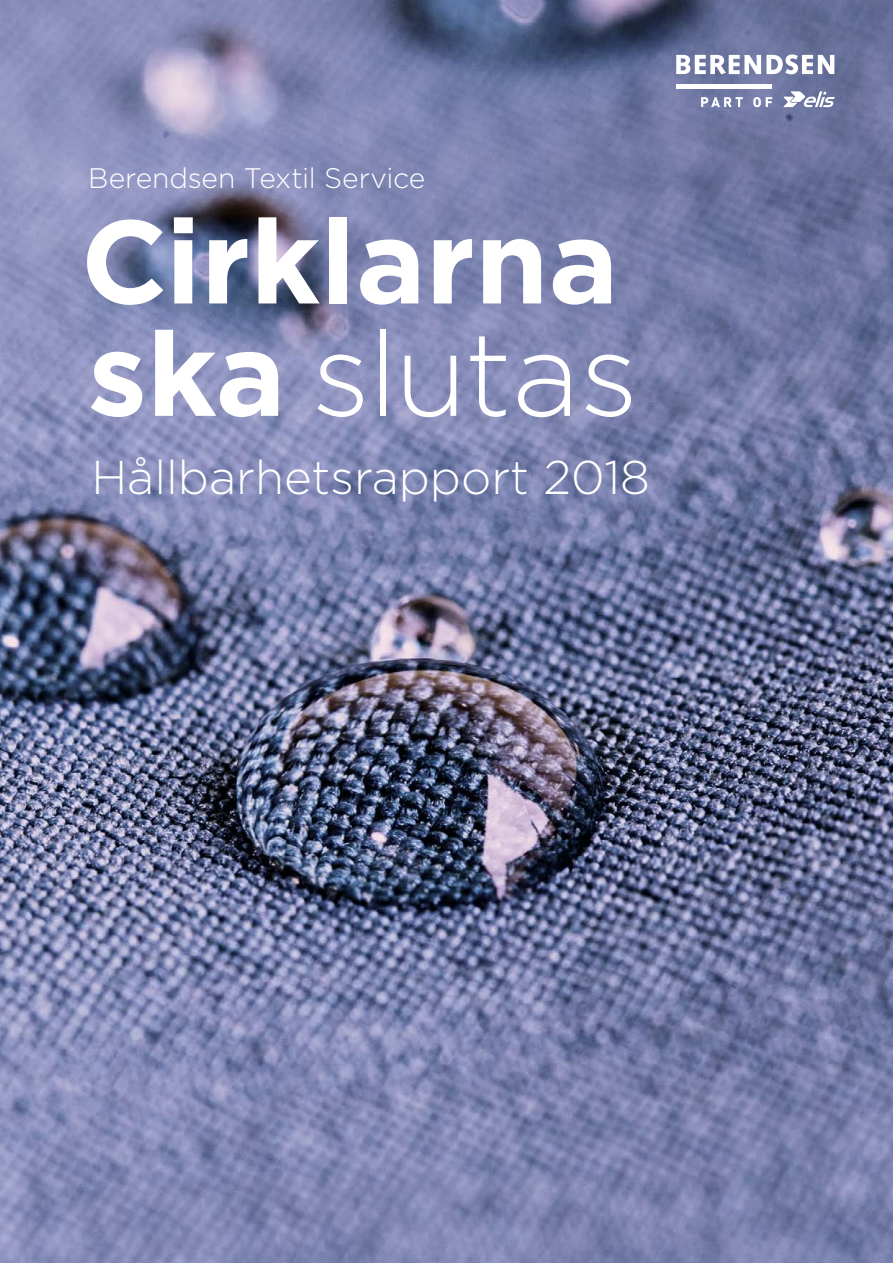
<style>
.page{position:relative;width:893px;height:1263px;background:#fff}
.page>*{position:absolute;margin:0;border:0;box-sizing:border-box;transform-origin:0 0}
.t1{font:700 118.05px/112.4px "Gotham HTF";color:#fff}
.t2{font:300 47.25px "Gotham HTF";color:#fff}
.t3{font:300 28.2px "Gotham HTF";letter-spacing:-.01em;color:#fff}
.s1{font-weight:300}
</style>
<div class="page">
<img style="left:0;top:0;width:893px;height:1263px">
<svg style="left:676px;top:54px;width:158px;height:20px"></svg>
<hr style="left:676px;top:84px;width:96px;height:4px;background:#fff">
<svg style="left:701px;top:97px;width:42px;height:10px"></svg>
<svg style="left:753px;top:97px;width:19px;height:10px"></svg>
<svg style="left:784px;top:91px;width:51px;height:16px"></svg>
<p class="t3" style="left:88px;top:163px;width:339px">Berendsen Textil Service</p>
<p class="t1" style="left:81px;top:203px;width:559px">Cirklarna ska <span class="s1">slutas</span></p>
<p class="t2" style="left:91px;top:452px;width:560px">Hållbarhetsrapport 2018</p>
</div>
